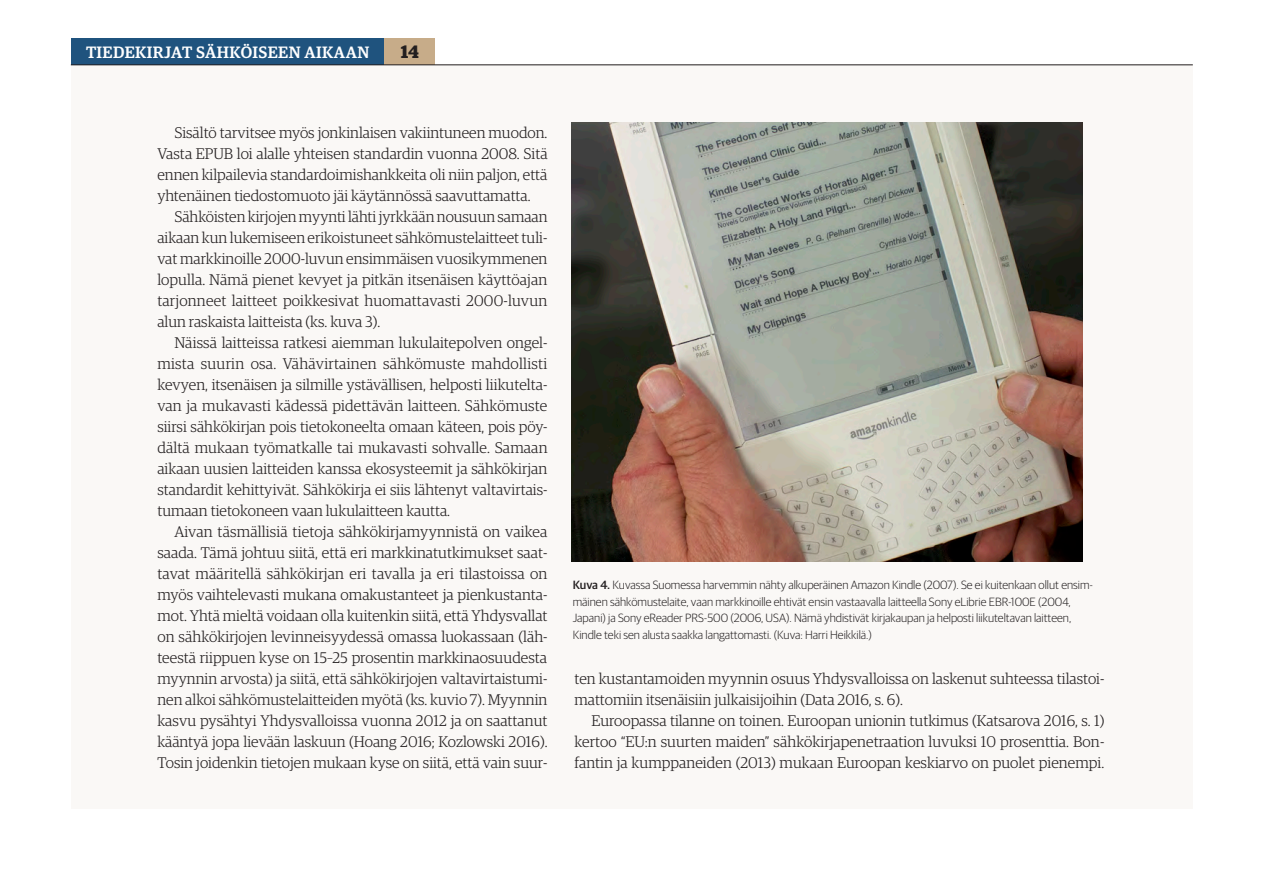
<style>
.page{position:relative;width:1263px;height:893px;background:#fff}
.page>*{position:absolute;margin:0;border:0;box-sizing:border-box;transform-origin:0 0}
.t1{font:700 18px "Guardian Egyp";color:#231f20}
.t2{font:500 16.5px "Guardian Egyp";letter-spacing:.025em;color:#fff}
.Body1{font:300 15.45px/21px "Guardian Egyp";color:#231f20;text-align:justify}
.t3{font:300 12px/16.5px "Guardian Sans";color:#231f20}
.s1{font-weight:500}
</style>
<div class="page">
<div style="left:71px;top:65px;width:1122px;height:744px;background:#faf8f6"></div>
<div style="left:71px;top:38px;width:313px;height:27px;background:#1f537e"></div>
<div style="left:384px;top:38px;width:51px;height:27px;background:#c7ac89"></div>
<hr style="left:71px;top:65px;width:1122px;height:1px;background:#231f20">
<img style="left:572px;top:122px;width:511px;height:439px">
<p class="t2" style="left:86px;top:41px;width:285px">TIEDEKIRJAT SÄHKÖISEEN AIKAAN</p>
<p class="t1" style="left:401px;top:38px;width:19px">14</p>
<p class="Body1" style="left:157px;top:121px;width:392px;text-indent:17px">Sisältö tarvitsee myös jonkinlaisen vakiintuneen muodon.<br>Vasta EPUB loi alalle yhteisen standardin vuonna 2008. Sitä ennen kilpailevia standardoimishankkeita oli niin paljon, että yhtenäinen tiedostomuoto jäi käytännössä saavuttamatta.</p>
<p class="Body1" style="left:157px;top:205px;width:392px;text-indent:17px">Sähköisten kirjojen myynti lähti jyrkkään nousuun samaan aikaan kun lukemiseen erikoistuneet sähkömustelaitteet tuli&shy;vat markkinoille 2000-luvun ensimmäisen vuosikymmenen lopulla. Nämä pienet kevyet ja pitkän itsenäisen käyttöajan tarjonneet laitteet poikkesivat huomattavasti 2000-luvun alun raskaista laitteista (ks. kuva 3).</p>
<p class="Body1" style="left:157px;top:331px;width:392px;text-indent:17px">Näissä laitteissa ratkesi aiemman lukulaitepolven ongel&shy;mista suurin osa. Vähävirtainen sähkömuste mahdollisti kevyen, itsenäisen ja silmille ystävällisen, helposti liikutelta&shy;van ja mukavasti kädessä pidettävän laitteen. Sähkömuste siirsi sähkökirjan pois tietokoneelta omaan käteen, pois pöy&shy;dältä mukaan työmatkalle tai mukavasti sohvalle. Samaan aikaan uusien laitteiden kanssa ekosysteemit ja sähkökirjan standardit kehittyivät. Sähkökirja ei siis lähtenyt valtavirtais&shy;tumaan tietokoneen vaan lukulaitteen kautta.</p>
<p class="Body1" style="left:157px;top:520px;width:392px;text-indent:17px">Aivan täsmällisiä tietoja sähkökirjamyynnistä on vaikea saada. Tämä johtuu siitä, että eri markkinatutkimukset saat&shy;tavat määritellä sähkökirjan eri tavalla ja eri tilastoissa on myös vaihtelevasti mukana omakustanteet ja pienkustanta&shy;mot. Yhtä mieltä voidaan olla kuitenkin siitä, että Yhdysvallat on sähkökirjojen levinneisyydessä omassa luokassaan (läh&shy;teestä riippuen kyse on 15–25 prosentin markkinaosuudesta myynnin arvosta) ja siitä, että sähkökirjojen valtavirtaistumi&shy;nen alkoi sähkömustelaitteiden myötä (ks. kuvio 7). Myynnin kasvu pysähtyi Yhdysvalloissa vuonna 2012 ja on saattanut kääntyä jopa lievään laskuun (Hoang 2016; Kozlowski 2016).<br>Tosin joidenkin tietojen mukaan kyse on siitä, että vain suur-</p>
<p class="t3" style="left:573px;top:576px;width:522px"><span class="s1">Kuva 4.</span> Kuvassa Suomessa harvemmin nähty alkuperäinen Amazon Kindle (2007). Se ei kuitenkaan ollut ensim&shy;mäinen sähkömustelaite, vaan markkinoille ehtivät ensin vastaavalla laitteella Sony eLibrie EBR-100E (2004, Japani) ja Sony eReader PRS-500 (2006, USA). Nämä yhdistivät kirjakaupan ja helposti liikuteltavan laitteen, Kindle teki sen alusta saakka langattomasti. (Kuva: Harri Heikkilä.)</p>
<p class="Body1" style="left:574px;top:667px;width:531px">ten kustantamoiden myynnin osuus Yhdysvalloissa on laskenut suhteessa tilastoi&shy;mattomiin itsenäisiin julkaisijoihin (Data 2016, s. 6).</p>
<p class="Body1" style="left:574px;top:709px;width:531px;text-indent:17px">Euroopassa tilanne on toinen. Euroopan unionin tutkimus (Katsarova 2016, s. 1) kertoo “EU:n suurten maiden” sähkökirjapenetraation luvuksi 10 prosenttia. Bon&shy;fantin ja kumppaneiden (2013) mukaan Euroopan keskiarvo on puolet pienempi.</p>
</div>
